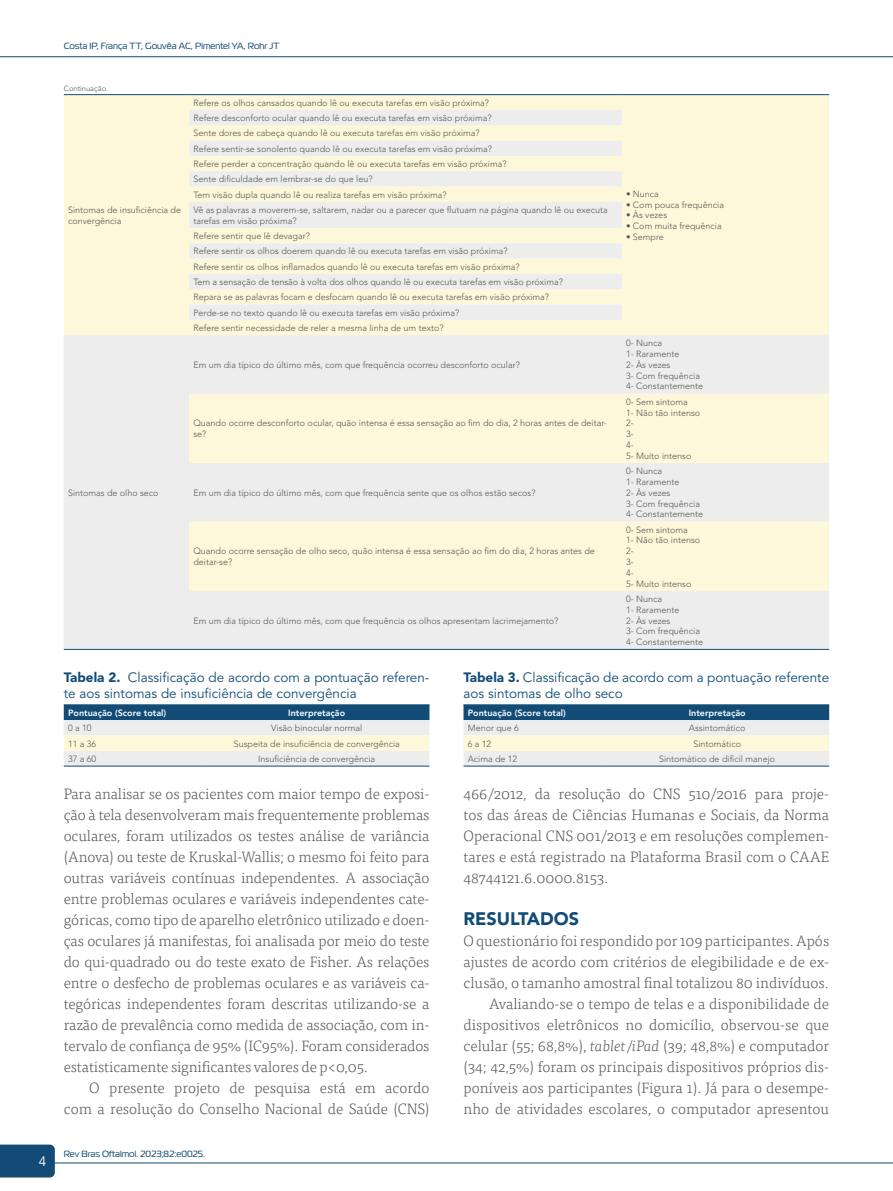
<style>
.page{position:relative;width:893px;height:1191px;background:#fff}
.page>*{position:absolute;margin:0;border:0;box-sizing:border-box;transform-origin:0 0}
.t1{font:900 18px "Avenir LT Std";color:#124c76}
.t2{font:300 15px/21px "Tisa Pro";color:#575756;text-align:justify}
.t3{font:13.5px/16.2px "Avenir LT Std";color:#124c76}
.t4{font:13.5px "Avenir LT Std";color:#fff}
.t5{font:300 9px/10.8px "Avenir LT Std";color:#575756}
.t6{font:9px "Magistral";color:#124c76}
.t7{font:800 9px "Avenir LT Std";color:#fff}
.t8{font:300 7.5px "Avenir LT Std";color:#575756}
.s1{font-weight:900}
.s2{font-style:italic}
</style>
<div class="page">
<div style="left:0;top:1144px;width:55px;height:33px;background:#124c76"></div>
<hr style="left:48px;top:1162px;width:845px;height:1px;background:#124c76">
<hr style="left:0;top:56px;width:893px;height:1px;background:#124c76">
<div style="left:64px;top:95px;width:765px;height:15px;background:#fdf8d9"></div>
<svg style="left:64px;top:110px;width:765px;height:539px;background:#f5f2e2"></svg>
<hr style="left:64px;top:649px;width:125px;height:1px;background:#124c76">
<hr style="left:189px;top:649px;width:433px;height:1px;background:#124c76">
<hr style="left:622px;top:649px;width:207px;height:1px;background:#124c76">
<hr style="left:64px;top:94px;width:125px;height:1px;background:#124c76">
<hr style="left:622px;top:94px;width:207px;height:1px;background:#124c76">
<hr style="left:189px;top:94px;width:433px;height:1px;background:#124c76">
<svg style="left:64px;top:705px;width:365px;height:60px;background:#bac7ca"></svg>
<hr style="left:64px;top:704px;width:140px;height:1px;background:#124c76">
<hr style="left:204px;top:704px;width:225px;height:1px;background:#124c76">
<hr style="left:64px;top:765px;width:140px;height:1px;background:#124c76">
<hr style="left:204px;top:765px;width:225px;height:1px;background:#124c76">
<svg style="left:463px;top:705px;width:366px;height:60px;background:#bac7ca"></svg>
<hr style="left:463px;top:704px;width:142px;height:1px;background:#124c76">
<hr style="left:605px;top:704px;width:224px;height:1px;background:#124c76">
<hr style="left:463px;top:765px;width:142px;height:1px;background:#124c76">
<hr style="left:605px;top:765px;width:224px;height:1px;background:#124c76">
<h3 class="t4" style="left:39px;top:1153px;width:9px">4</h3>
<p class="t6" style="left:64px;top:41px;width:217px">Costa IP, França TT, Gouvêa AC, Pimentel YA, Rohr JT</p>
<p class="t8" style="left:64px;top:84px;width:46px">Continuação.</p>
<p class="t5" style="left:68px;top:204px;width:115px">Sintomas de insuficiência de convergência</p>
<p class="t5" style="left:193px;top:97px;width:297px">Refere os olhos cansados quando lê ou executa tarefas em visão próxima?</p>
<p class="t5" style="left:193px;top:110px;width:416px;line-height:15.3px">Refere desconforto ocular quando lê ou executa tarefas em visão próxima?<br>Sente dores de cabeça quando lê ou executa tarefas em visão próxima?<br>Refere sentir-se sonolento quando lê ou executa tarefas em visão próxima?<br>Refere perder a concentração quando lê ou executa tarefas em visão próxima?<br>Sente dificuldade em lembrar-se do que leu?<br>Tem visão dupla quando lê ou realiza tarefas em visão próxima?<br>Vê as palavras a moverem-se, saltarem, nadar ou a parecer que flutuam na página quando lê ou executa</p>
<p class="t5" style="left:193px;top:213px;width:371px;line-height:15.3px">tarefas em visão próxima?<br>Refere sentir que lê devagar?<br>Refere sentir os olhos doerem quando lê ou executa tarefas em visão próxima?<br>Refere sentir os olhos inflamados quando lê ou executa tarefas em visão próxima?<br>Tem a sensação de tensão à volta dos olhos quando lê ou executa tarefas em visão próxima?<br>Repara se as palavras focam e desfocam quando lê ou executa tarefas em visão próxima?<br>Perde-se no texto quando lê ou executa tarefas em visão próxima?<br>Refere sentir necessidade de reler a mesma linha de um texto?</p>
<p class="t5" style="left:193px;top:359px;width:328px">Em um dia típico do último mês, com que frequência ocorreu desconforto ocular?</p>
<p class="t5" style="left:193px;top:418px;width:415px">Quando ocorre desconforto ocular, quão intensa é essa sensação ao fim do dia, 2 horas antes de deitar&shy;se?</p>
<p class="t5" style="left:68px;top:487px;width:92px">Sintomas de olho seco</p>
<p class="t5" style="left:193px;top:487px;width:344px">Em um dia típico do último mês, com que frequência sente que os olhos estão secos?</p>
<p class="t5" style="left:193px;top:546px;width:403px">Quando ocorre sensação de olho seco, quão intensa é essa sensação ao fim do dia, 2 horas antes de deitar-se?</p>
<p class="t5" style="left:193px;top:615px;width:367px">Em um dia típico do último mês, com que frequência os olhos apresentam lacrimejamento?</p>
<p class="t5" style="left:626px;top:188px;width:34px">• Nunca</p>
<p class="t5" style="left:626px;top:199px;width:99px">• Com pouca frequência</p>
<p class="t5" style="left:626px;top:210px;width:43px">• Às vezes</p>
<p class="t5" style="left:626px;top:221px;width:97px">• Com muita frequência</p>
<p class="t5" style="left:626px;top:231px;width:39px">• Sempre</p>
<p class="t5" style="left:626px;top:338px;width:78px">0- Nunca<br>1- Raramente<br>2- Às vezes<br>3- Com frequência<br>4- Constantemente</p>
<p class="t5" style="left:626px;top:396px;width:76px">0- Sem sintoma<br>1- Não tão intenso<br>2-<br>3-<br>4-<br>5- Muito intenso</p>
<p class="t5" style="left:626px;top:465px;width:78px">0- Nunca<br>1- Raramente<br>2- Às vezes<br>3- Com frequência<br>4- Constantemente</p>
<p class="t5" style="left:626px;top:524px;width:76px">0- Sem sintoma<br>1- Não tão intenso<br>2-<br>3-<br>4-<br>5- Muito intenso</p>
<p class="t5" style="left:626px;top:593px;width:78px">0- Nunca<br>1- Raramente<br>2- Às vezes<br>3- Com frequência<br>4- Constantemente</p>
<h3 class="t3" style="left:64px;top:670px;width:367px"><span class="s1">Tabela 2.</span> Classificação de acordo com a pontuação referen&shy;te aos sintomas de insuficiência de convergência</h3>
<p class="t7" style="left:68px;top:707px;width:100px">Pontuação (Score total)</p>
<p class="t7" style="left:288px;top:707px;width:59px">Interpretação</p>
<p class="t5" style="left:68px;top:722px;width:25px">0 a 10</p>
<p class="t5" style="left:271px;top:722px;width:93px">Visão binocular normal</p>
<p class="t5" style="left:68px;top:738px;width:30px">11 a 36</p>
<p class="t5" style="left:234px;top:738px;width:168px">Suspeita de insuficiência de convergência</p>
<p class="t5" style="left:68px;top:753px;width:30px">37 a 60</p>
<p class="t5" style="left:258px;top:753px;width:119px">Insuficiência de convergência</p>
<p class="t2" style="left:64px;top:783px;width:367px">Para analisar se os pacientes com maior tempo de exposi&shy;ção à tela desenvolveram mais frequentemente problemas oculares, foram utilizados os testes análise de variância (Anova) ou teste de Kruskal-Wallis; o mesmo foi feito para outras variáveis contínuas independentes. A associação entre problemas oculares e variáveis independentes cate&shy;góricas, como tipo de aparelho eletrônico utilizado e doen&shy;ças oculares já manifestas, foi analisada por meio do teste do qui-quadrado ou do teste exato de Fisher. As relações entre o desfecho de problemas oculares e as variáveis ca&shy;tegóricas independentes foram descritas utilizando-se a razão de prevalência como medida de associação, com in&shy;tervalo de confiança de 95% (IC95%). Foram considerados estatisticamente significantes valores de p&lt;0,05.</p>
<h2 class="t2" style="left:64px;top:1077px;width:367px;text-align:right">O presente projeto de pesquisa está em acordo com a resolução do Conselho Nacional de Saúde (CNS)</h2>
<p class="t6" style="left:64px;top:1147px;width:143px">Rev Bras Oftalmol. 2023;82:e0025.</p>
<h3 class="t3" style="left:463px;top:670px;width:367px"><span class="s1">Tabela 3.</span> Classificação de acordo com a pontuação referente aos sintomas de olho seco</h3>
<p class="t7" style="left:468px;top:707px;width:100px">Pontuação (Score total)</p>
<p class="t7" style="left:689px;top:707px;width:59px">Interpretação</p>
<p class="t5" style="left:468px;top:722px;width:53px">Menor que 6</p>
<p class="t5" style="left:689px;top:722px;width:58px">Assintomático</p>
<p class="t5" style="left:468px;top:738px;width:25px">6 a 12</p>
<p class="t5" style="left:693px;top:738px;width:49px">Sintomático</p>
<p class="t5" style="left:468px;top:753px;width:51px">Acima de 12</p>
<p class="t5" style="left:659px;top:753px;width:118px">Sintomático de difícil manejo</p>
<h2 class="t2" style="left:463px;top:783px;width:367px">466/2012, da resolução do CNS 510/2016 para proje&shy;tos das áreas de Ciências Humanas e Sociais, da Norma Operacional CNS 001/2013 e em resoluções complemen&shy;tares e está registrado na Plataforma Brasil com o CAAE 48744121.6.0000.8153.</h2>
<h1 class="t1" style="left:463px;top:908px;width:117px">RESULTADOS</h1>
<p class="t2" style="left:463px;top:930px;width:367px;text-align:right">O questionário foi respondido por 109 participantes. Após ajustes de acordo com critérios de elegibilidade e de ex&shy;clusão, o tamanho amostral final totalizou 80 indivíduos.<br>Avaliando-se o tempo de telas e a disponibilidade de dispositivos eletrônicos no domicílio, observou-se que celular (55; 68,8%), <span class="s2">tablet</span>/<span class="s2">iPad</span> (39; 48,8%) e computador (34; 42,5%) foram os principais dispositivos próprios dis&shy;poníveis aos participantes (Figura 1). Já para o desempe&shy;nho de atividades escolares, o computador apresentou</p>
</div>
